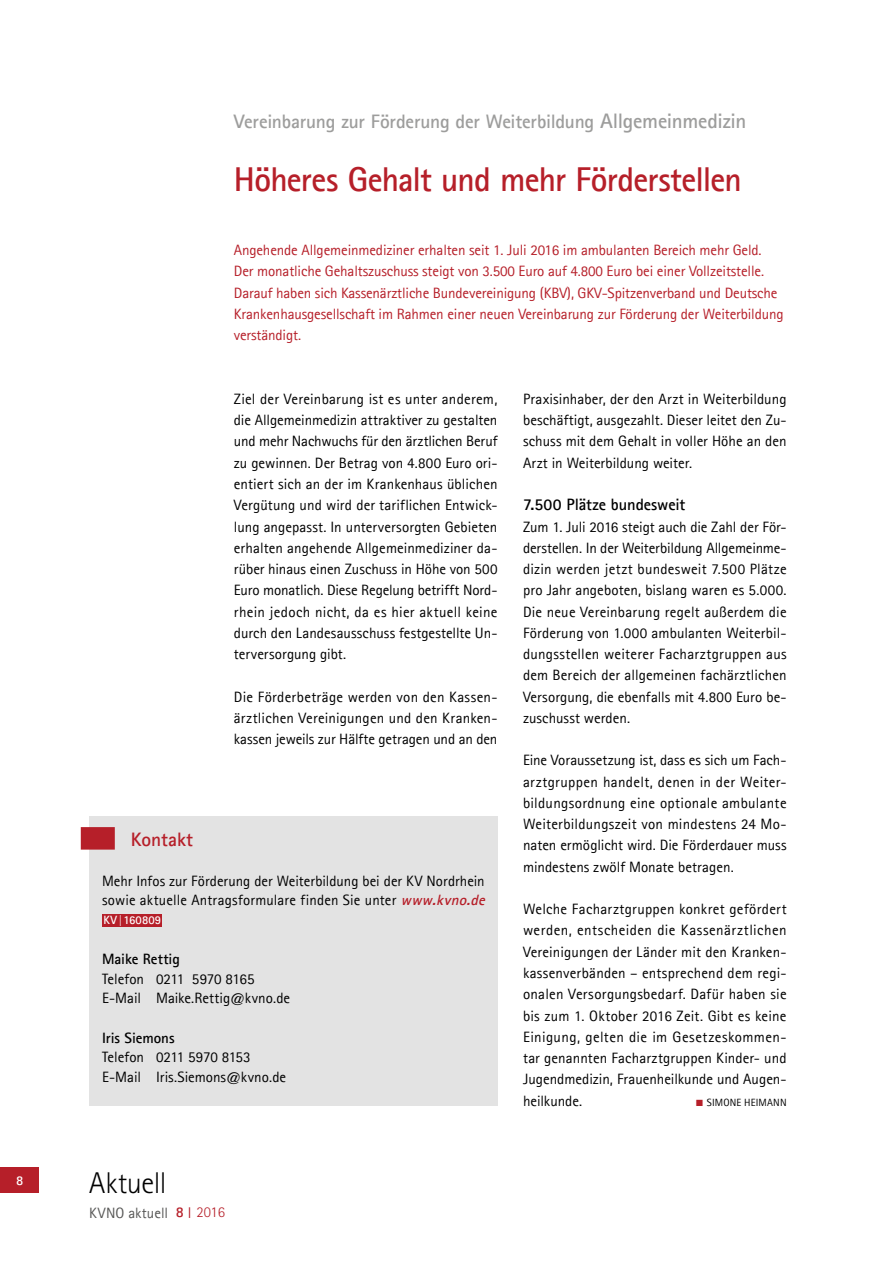
<style>
.page{position:relative;width:893px;height:1263px;background:#fff}
.page>*{position:absolute;margin:0;border:0;box-sizing:border-box;transform-origin:0 0}
.t1{font:700 34.5px "Agfa Rotis Sans Serif";letter-spacing:-.025em;color:#b61f29}
.t2{font:300 30px "Agfa Rotis Sans Serif";letter-spacing:-.01em;color:#000}
.t3{font:700 19.5px "Agfa Rotis Sans Serif";letter-spacing:-.015em;color:#9d9d9c}
.t4{font:700 19.5px "Agfa Rotis Sans Serif";color:#b61f29}
.t5{font:700 16.5px "Agfa Rotis Sans Serif";letter-spacing:-.005em;color:#000}
.t6{font:15px/21.3px "Agfa Rotis Sans Serif";color:#000;text-align:justify}
.t7{font:15px/21.3px "Agfa Rotis Sans Serif";letter-spacing:-.01em;color:#b61f29}
.t8{font:700 15px "Agfa Rotis Sans Serif";letter-spacing:-.005em;color:#000}
.t9{font:15px "Agfa Rotis Sans Serif";letter-spacing:.005em;color:#575756}
.t10{font:700 13.5px "Agfa Rotis Sans Serif";color:#fff}
.t11{font:700 12px "Agfa Rotis Sans Serif";letter-spacing:.01em;color:#fff}
.t12{font:10.5px "Agfa Rotis Sans Serif";color:#000}
.s1{font-size:21px}
.s2{font-weight:700;font-style:italic;color:#b61f29}
.s3{font-size:10.8px}
.s4{color:#b61f29}
.s5{font-weight:700;color:#b61f29}
.s6{font-weight:700;font-size:10.5px;color:#b61f29}
.s7{font-weight:300;color:#b61f29}
</style>
<div class="page">
<div style="left:0;top:1167px;width:38px;height:26px;background:#b61f29"></div>
<div style="left:89px;top:816px;width:408px;height:290px;background:#e3e3e3"></div>
<div style="left:81px;top:827px;width:34px;height:23px;background:#b61f29"></div>
<div style="left:102px;top:914px;width:60px;height:12px;background:#b61f29"></div>
<p class="t10" style="left:16px;top:1171px;width:9px">8</p>
<h3 class="t3" style="left:234px;top:109px;width:514px">Vereinbarung zur Förderung der Weiterbildung <span class="s1">Allgemeinmedizin</span></h3>
<h1 class="t1" style="left:234px;top:158px;width:509px">Höheres Gehalt und mehr Förderstellen</h1>
<p class="t7" style="left:234px;top:239px;width:551px">Angehende Allgemeinmediziner erhalten seit 1. Juli 2016 im ambulanten Bereich mehr Geld.<br>Der monatliche Gehaltszuschuss steigt von 3.500 Euro auf 4.800 Euro bei einer Vollzeitstelle.<br>Darauf haben sich Kassenärztliche Bundevereinigung (KBV), GKV-Spitzenverband und Deutsche Krankenhausgesellschaft im Rahmen einer neuen Vereinbarung zur Förderung der Weiterbildung verständigt.</p>
<p class="t6" style="left:234px;top:388px;width:265px">Ziel der Vereinbarung ist es unter anderem, die Allgemeinmedizin attraktiver zu gestalten und mehr Nachwuchs für den ärztlichen Beruf zu gewinnen. Der Betrag von 4.800 Euro ori&shy;entiert sich an der im Krankenhaus üblichen Vergütung und wird der tariflichen Entwick&shy;lung angepasst. In unterversorgten Gebieten erhalten angehende Allgemeinmediziner da&shy;rüber hinaus einen Zuschuss in Höhe von 500<br>Euro monatlich. Diese Regelung betrifft Nord&shy;rhein jedoch nicht, da es hier aktuell keine durch den Landesausschuss festgestellte Un&shy;terversorgung gibt.</p>
<p class="t6" style="left:234px;top:686px;width:265px">Die Förderbeträge werden von den Kassen&shy;ärztlichen Vereinigungen und den Kranken&shy;kassen jeweils zur Hälfte getragen und an den</p>
<h3 class="t4" style="left:131px;top:827px;width:64px">Kontakt</h3>
<p class="t6" style="left:102px;top:871px;width:388px;line-height:19.6px">Mehr Infos zur Förderung der Weiterbildung bei der KV Nordrhein sowie aktuelle Antragsformulare finden Sie unter <span class="s2">www.kvno.de</span></p>
<p class="t11" style="left:103px;top:912px;width:59px">KV<span class="s3">|</span>160809</p>
<p class="t8" style="left:102px;top:950px;width:79px">Maike Rettig</p>
<p class="t6" style="left:102px;top:969px;width:190px;line-height:19.6px">Telefon 0211 5970 8165<br>E-Mail Maike.Rettig@kvno.de</p>
<p class="t8" style="left:102px;top:1028px;width:74px">Iris Siemons</p>
<p class="t6" style="left:102px;top:1047px;width:186px;line-height:19.6px">Telefon 0211 5970 8153<br>E-Mail Iris.Siemons@kvno.de</p>
<p class="t6" style="left:523px;top:388px;width:265px">Praxisinhaber, der den Arzt in Weiterbildung beschäftigt, ausgezahlt. Dieser leitet den Zu&shy;schuss mit dem Gehalt in voller Höhe an den Arzt in Weiterbildung weiter.</p>
<p class="t5" style="left:523px;top:494px;width:164px">7.500 Plätze bundesweit</p>
<p class="t6" style="left:523px;top:516px;width:265px">Zum 1. Juli 2016 steigt auch die Zahl der För&shy;derstellen. In der Weiterbildung Allgemeinme&shy;dizin werden jetzt bundesweit 7.500 Plätze pro Jahr angeboten, bislang waren es 5.000.<br>Die neue Vereinbarung regelt außerdem die Förderung von 1.000 ambulanten Weiterbil&shy;dungsstellen weiterer Facharztgruppen aus dem Bereich der allgemeinen fachärztlichen Versorgung, die ebenfalls mit 4.800 Euro be&shy;zuschusst werden.</p>
<p class="t6" style="left:523px;top:749px;width:265px">Eine Voraussetzung ist, dass es sich um Fach&shy;arztgruppen handelt, denen in der Weiter&shy;bildungsordnung eine optionale ambulante Weiterbildungszeit von mindestens 24 Mo&shy;naten ermöglicht wird. Die Förderdauer muss mindestens zwölf Monate betragen.</p>
<p class="t6" style="left:523px;top:898px;width:265px">Welche Facharztgruppen konkret gefördert werden, entscheiden die Kassenärztlichen Vereinigungen der Länder mit den Kranken&shy;kassenverbänden – entsprechend dem regi&shy;onalen Versorgungsbedarf. Dafür haben sie bis zum 1. Oktober 2016 Zeit. Gibt es keine Einigung, gelten die im Gesetzeskommen&shy;tar genannten Facharztgruppen Kinder- und Jugendmedizin, Frauenheilkunde und Augen&shy;heilkunde.</p>
<p class="t12" style="left:696px;top:1096px;width:23px"><span class="s4">■</span> Simone</p>
<p class="t12" style="left:744px;top:1096px;width:14px">Heimann</p>
<h2 class="t2" style="left:89px;top:1165px;width:79px">Aktuell</h2>
<p class="t9" style="left:89px;top:1204px;width:137px">KVNO aktuell <span class="s5">8</span> <span class="s6">|</span> <span class="s7">2016</span></p>
</div>
